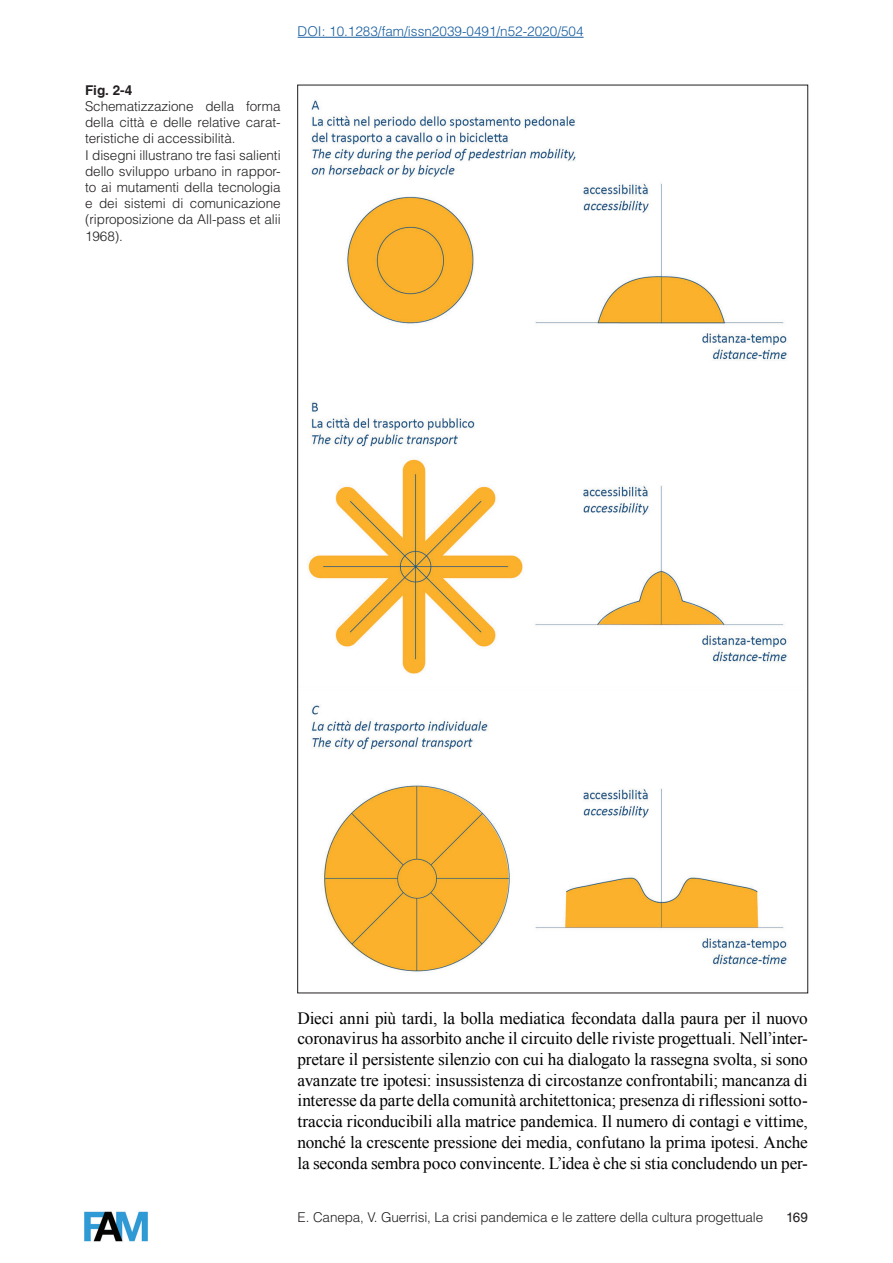
<style>
.page{position:relative;width:893px;height:1263px;background:#fff}
.page>*{position:absolute;margin:0;border:0;box-sizing:border-box;transform-origin:0 0}
.t1{font:17.25px/20.7px "Times New Roman";letter-spacing:-.01em;color:#000001;text-align:justify}
.t2{font:300 13.5px/16.2px "Helvetica LT Std";letter-spacing:-.005em;color:#231f20}
.t3{font:300 13.5px "Helvetica LT Std";color:#175d9e}
.t4{font:700 13.5px "Helvetica";color:#231f20}
.t5{font:13.5px "Helvetica";color:#231f20}
</style>
<div class="page">
<img style="left:84px;top:1211px;width:64px;height:31px">
<img style="left:311px;top:100px;width:476px;height:261px">
<img style="left:308px;top:402px;width:479px;height:272px">
<img style="left:311px;top:705px;width:477px;height:268px">
<hr style="left:298px;top:37px;width:286px;height:1px;background:#175d9e">
<p class="t3" style="left:298px;top:23px;width:287px">DOI: 10.1283/fam/issn2039-0491/n52-2020/504</p>
<p class="t4" style="left:85px;top:82px;width:49px">Fig. 2-4</p>
<p class="t2" style="left:85px;top:98px;width:197px">Schematizzazione della forma della città e delle relative carat&shy;teristiche di accessibilità.<br>I disegni illustrano tre fasi salienti dello sviluppo urbano in rappor&shy;to ai mutamenti della tecnologia e dei sistemi di comunicazione (riproposizione da All-pass et alii<br>1968).</p>
<p class="t1" style="left:297px;top:1007px;width:512px">Dieci anni più tardi, la bolla mediatica fecondata dalla paura per il nuovo coronavirus ha assorbito anche il circuito delle riviste progettuali. Nell’inter&shy;pretare il persistente silenzio con cui ha dialogato la rassegna svolta, si sono avanzate tre ipotesi: insussistenza di circostanze confrontabili; mancanza di interesse da parte della comunità architettonica; presenza di riflessioni sotto&shy;traccia riconducibili alla matrice pandemica. Il numero di contagi e vittime, nonché la crescente pressione dei media, confutano la prima ipotesi. Anche la seconda sembra poco convincente. L’idea è che si stia concludendo un per-</p>
<p class="t2" style="left:298px;top:1208px;width:467px">E. Canepa, V. Guerrisi, La crisi pandemica e le zattere della cultura progettuale</p>
<p class="t5" style="left:786px;top:1209px;width:23px">169</p>
</div>
